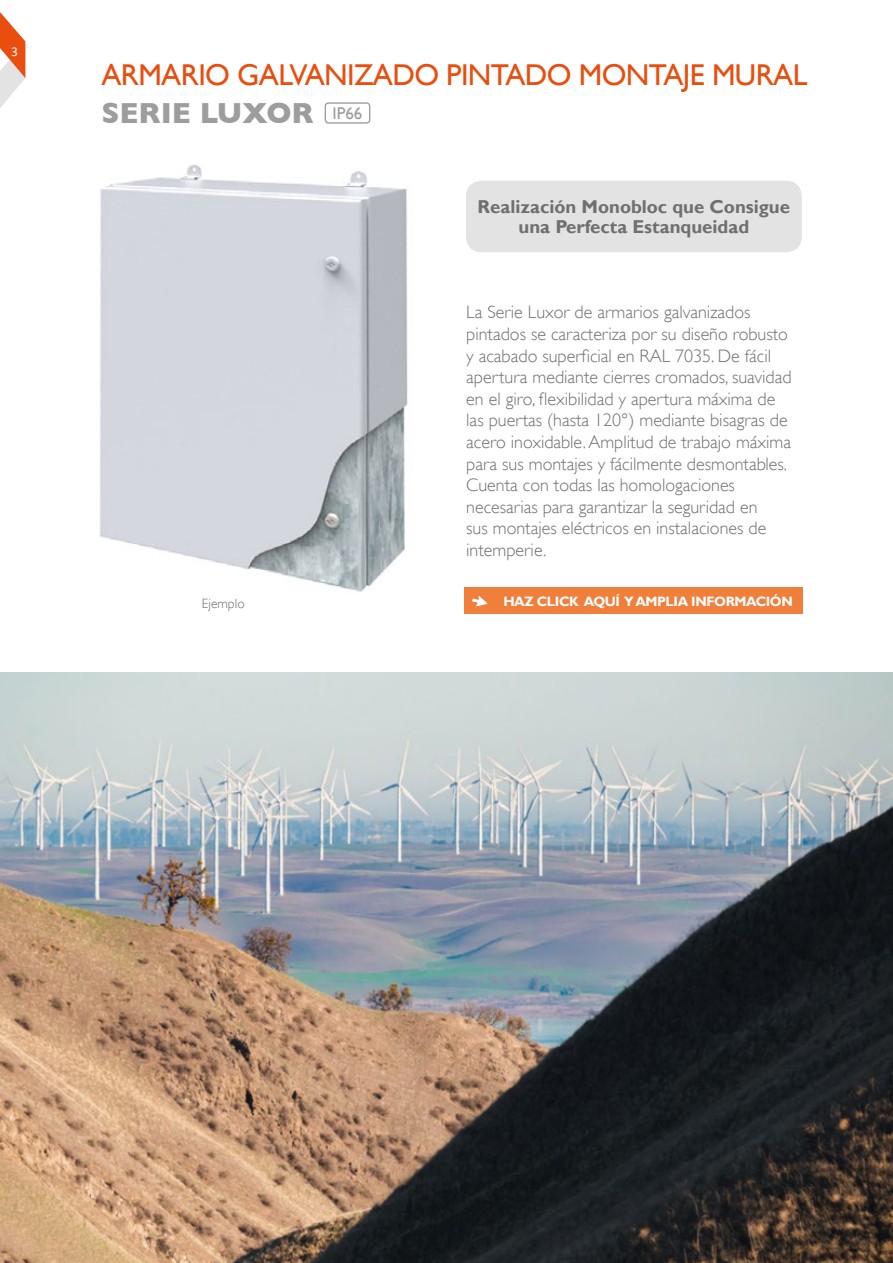
<style>
.page{position:relative;width:893px;height:1263px;background:#fff}
.page>*{position:absolute;margin:0;border:0;box-sizing:border-box;transform-origin:0 0}
.t1{font:30.15px "Gill Sans";letter-spacing:-.02em;color:#e94e0f}
.t2{font:700 29.55px "Gill Sans";color:#9d9d9c}
.t3{font:700 18.6px/19.8px "Gill Sans";color:#706f6f;text-align:center}
.t4{font:300 18px/21.6px "Gill Sans";color:#706f6f}
.t5{font:700 13.5px "Gill Sans";letter-spacing:-.03em;color:#fff}
.t6{font:300 13.5px "Gill Sans";color:#706f6f}
.t7{font:13.5px "Calibri";color:#fff}
.s1{font-weight:400;font-size:16.95px}
</style>
<div class="page">
<svg style="left:0;top:12px;width:26px;height:96px"></svg>
<img style="left:99px;top:164px;width:309px;height:428px">
<div style="left:466px;top:181px;width:336px;height:71px;background:#e3e3e3;border-radius:16px"></div>
<div style="left:465px;top:587px;width:338px;height:27px;background:#f07f3c"></div>
<svg style="left:472px;top:596px;width:15px;height:10px"></svg>
<img style="left:0;top:672px;width:893px;height:591px">
<div style="left:325px;top:102px;width:45px;height:22px;border:1px solid #9d9d9c;border-radius:3px"></div>
<p class="t7" style="left:11px;top:43px;width:8px">3</p>
<h1 class="t1" style="left:101px;top:57px;width:708px">ARMARIO GALVANIZADO PINTADO MONTAJE MURAL</h1>
<h2 class="t2" style="left:101px;top:96px;width:263px">SERIE LUXOR <span class="s1">IP66</span></h2>
<p class="t3" style="left:478px;top:197px;width:314px">Realización Monobloc que Consigue una Perfecta Estanqueidad</p>
<p class="t4" style="left:466px;top:301px;width:327px">La Serie Luxor de armarios galvanizados pintados se caracteriza por su diseño robusto y acabado superficial en RAL 7035. De fácil apertura mediante cierres cromados, suavidad en el giro, flexibilidad y apertura máxima de las puertas (hasta 120°) mediante bisagras de acero inoxidable. Amplitud de trabajo máxima para sus montajes y fácilmente desmontables.<br>Cuenta con todas las homologaciones necesarias para garantizar la seguridad en<br>sus montajes eléctricos en instalaciones de intemperie.</p>
<p class="t6" style="left:202px;top:596px;width:44px">Ejemplo</p>
<p class="t5" style="left:503px;top:594px;width:291px">HAZ CLICK AQUÍ Y AMPLIA INFORMACIÓN</p>
</div>
